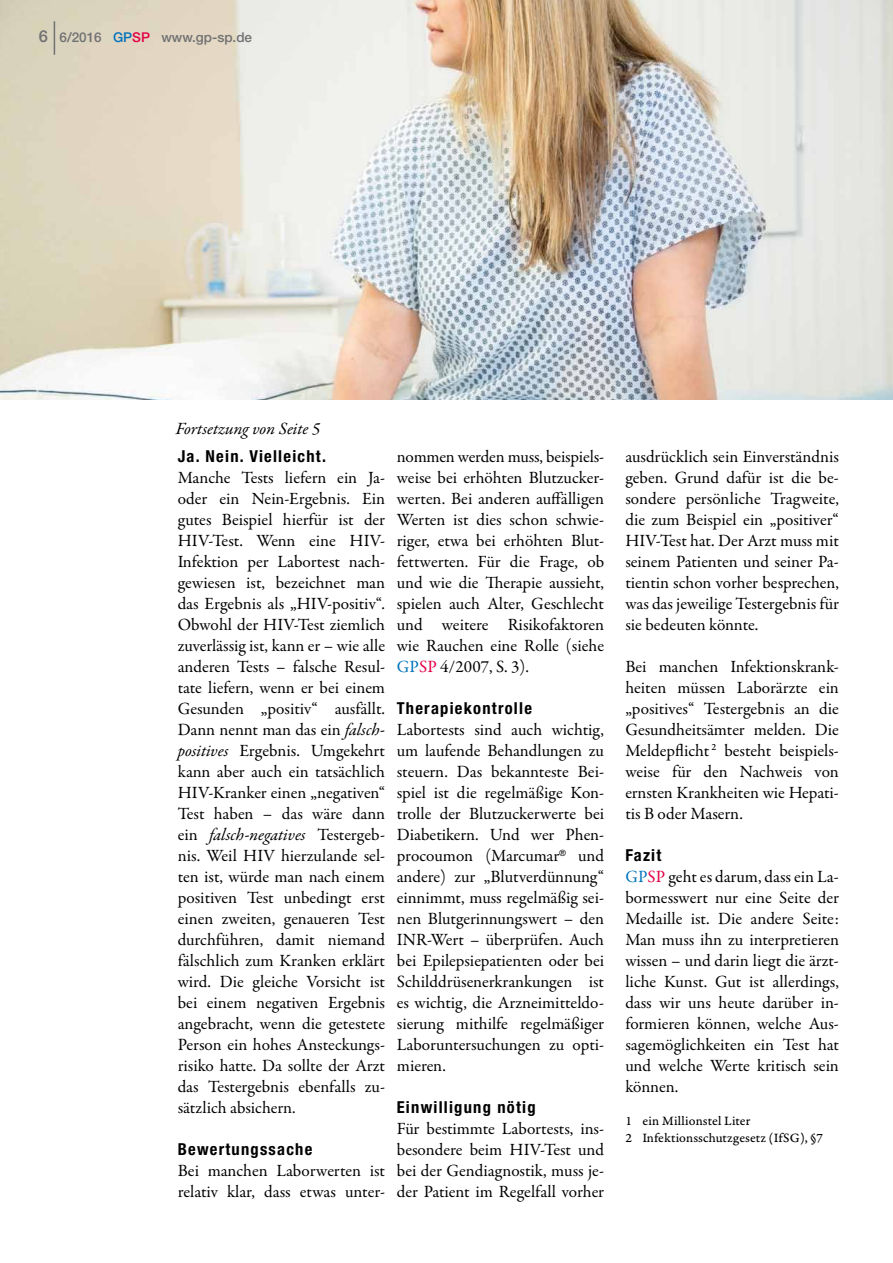
<style>
.page{position:relative;width:893px;height:1263px;background:#fff}
.page>*{position:absolute;margin:0;border:0;box-sizing:border-box;transform-origin:0 0}
.t1{font:17.25px/21px "Garamond Premr Pro";color:#000;text-align:justify}
.t2{font:italic 17.25px "Garamond Premr Pro";letter-spacing:-.005em;color:#000}
.t3{font:700 condensed 16.5px "Helvetica Neue LT";letter-spacing:.075em;color:#000}
.t4{font:13.5px/16.2px "Garamond Premr Pro Capt";letter-spacing:.005em;color:#000}
.t5{font:500 13.5px "Helvetica Neue LT";color:#707172}
.s1{font-size:16.5px}
.s2{color:#0074bb}
.s3{color:#e30045}
.s4{font-style:italic}
</style>
<div class="page">
<img style="left:0;top:0;width:893px;height:399px">
<hr style="left:54px;top:21px;width:1px;height:34px;background:#707172">
<p class="t5" style="left:39px;top:29px;width:215px"><span class="s1">6</span> 6/2016 <span class="s2">GP</span><span class="s3">SP</span> www.gp-sp.de</p>
<p class="t2" style="left:176px;top:418px;width:146px">Fortsetzung von Seite 5</p>
<p class="t3" style="left:178px;top:446px;width:150px">Ja. Nein. Vielleicht.</p>
<p class="t1" style="left:178px;top:467px;width:209px">Manche Tests liefern ein Ja&shy;oder ein Nein-Ergebnis. Ein gutes Beispiel hierfür ist der HIV-Test. Wenn eine HIV-Infektion per Labortest nach&shy;gewiesen ist, bezeichnet man das Ergebnis als „HIV-positiv“.<br>Obwohl der HIV-Test ziemlich zuverlässig ist, kann er – wie alle anderen Tests – falsche Resul&shy;tate liefern, wenn er bei einem Gesunden „positiv“ ausfällt.<br>Dann nennt man das ein <span class="s4">falsch&shy;positives</span> Ergebnis. Umgekehrt kann aber auch ein tatsächlich HIV-Kranker einen „negativen“ Test haben – das wäre dann ein <span class="s4">falsch-negatives</span> Testergeb&shy;nis. Weil HIV hierzulande sel&shy;ten ist, würde man nach einem positiven Test unbedingt erst einen zweiten, genaueren Test durchführen, damit niemand fälschlich zum Kranken erklärt wird. Die gleiche Vorsicht ist bei einem negativen Ergebnis angebracht, wenn die getestete Person ein hohes Ansteckungs&shy;risiko hatte. Da sollte der Arzt das Testergebnis ebenfalls zu&shy;sätzlich absichern.</p>
<p class="t3" style="left:178px;top:1139px;width:136px">Bewertungssache</p>
<p class="t1" style="left:178px;top:1160px;width:209px">Bei manchen Laborwerten ist relativ klar, dass etwas unter-</p>
<p class="t1" style="left:397px;top:446px;width:209px">nommen werden muss, beispiels&shy;weise bei erhöhten Blutzucker&shy;werten. Bei anderen auffälligen Werten ist dies schon schwie&shy;riger, etwa bei erhöhten Blut&shy;fettwerten. Für die Frage, ob und wie die Therapie aussieht, spielen auch Alter, Geschlecht und weitere Risikofaktoren wie Rauchen eine Rolle (siehe <span class="s2">GP</span><span class="s3">SP</span> 4/2007, S. 3).</p>
<p class="t3" style="left:397px;top:698px;width:137px">Therapiekontrolle</p>
<p class="t1" style="left:397px;top:719px;width:209px">Labortests sind auch wichtig, um laufende Behandlungen zu steuern. Das bekannteste Bei&shy;spiel ist die regelmäßige Kon&shy;trolle der Blutzuckerwerte bei Diabetikern. Und wer Phen&shy;procoumon (Marcumar<sup>®</sup> und andere) zur „Blutverdünnung“ einnimmt, muss regelmäßig sei&shy;nen Blutgerinnungswert – den INR-Wert – überprüfen. Auch bei Epilepsiepatienten oder bei Schilddrüsenerkrankungen ist es wichtig, die Arzneimitteldo&shy;sierung mithilfe regelmäßiger Laboruntersuchungen zu opti&shy;mieren.</p>
<p class="t3" style="left:397px;top:1097px;width:140px">Einwilligung nötig</p>
<p class="t1" style="left:397px;top:1118px;width:209px">Für bestimmte Labortests, ins&shy;besondere beim HIV-Test und bei der Gendiagnostik, muss je&shy;der Patient im Regelfall vorher</p>
<p class="t1" style="left:625px;top:446px;width:215px">ausdrücklich sein Einverständnis geben. Grund dafür ist die be&shy;sondere persönliche Tragweite, die zum Beispiel ein „positiver“ HIV-Test hat. Der Arzt muss mit seinem Patienten und seiner Pa&shy;tientin schon vorher besprechen, was das jeweilige Testergebnis für sie bedeuten könnte.</p>
<p class="t1" style="left:625px;top:656px;width:215px">Bei manchen Infektionskrank&shy;heiten müssen Laborärzte ein „positives“ Testergebnis an die Gesundheitsämter melden. Die Meldepflicht <sup>2</sup> besteht beispiels&shy;weise für den Nachweis von ernsten Krankheiten wie Hepati&shy;tis B oder Masern.</p>
<p class="t3" style="left:625px;top:845px;width:38px">Fazit</p>
<p class="t1" style="left:625px;top:866px;width:215px"><span class="s2">GP</span><span class="s3">SP</span> geht es darum, dass ein La&shy;bormesswert nur eine Seite der Medaille ist. Die andere Seite:<br>Man muss ihn zu interpretieren wissen – und darin liegt die ärzt&shy;liche Kunst. Gut ist allerdings, dass wir uns heute darüber in&shy;formieren können, welche Aus&shy;sagemöglichkeiten ein Test hat und welche Werte kritisch sein können.</p>
<p class="t4" style="left:625px;top:1113px;width:199px">1 ein Millionstel Liter<br>2 Infektionsschutzgesetz (IfSG), §7</p>
</div>
